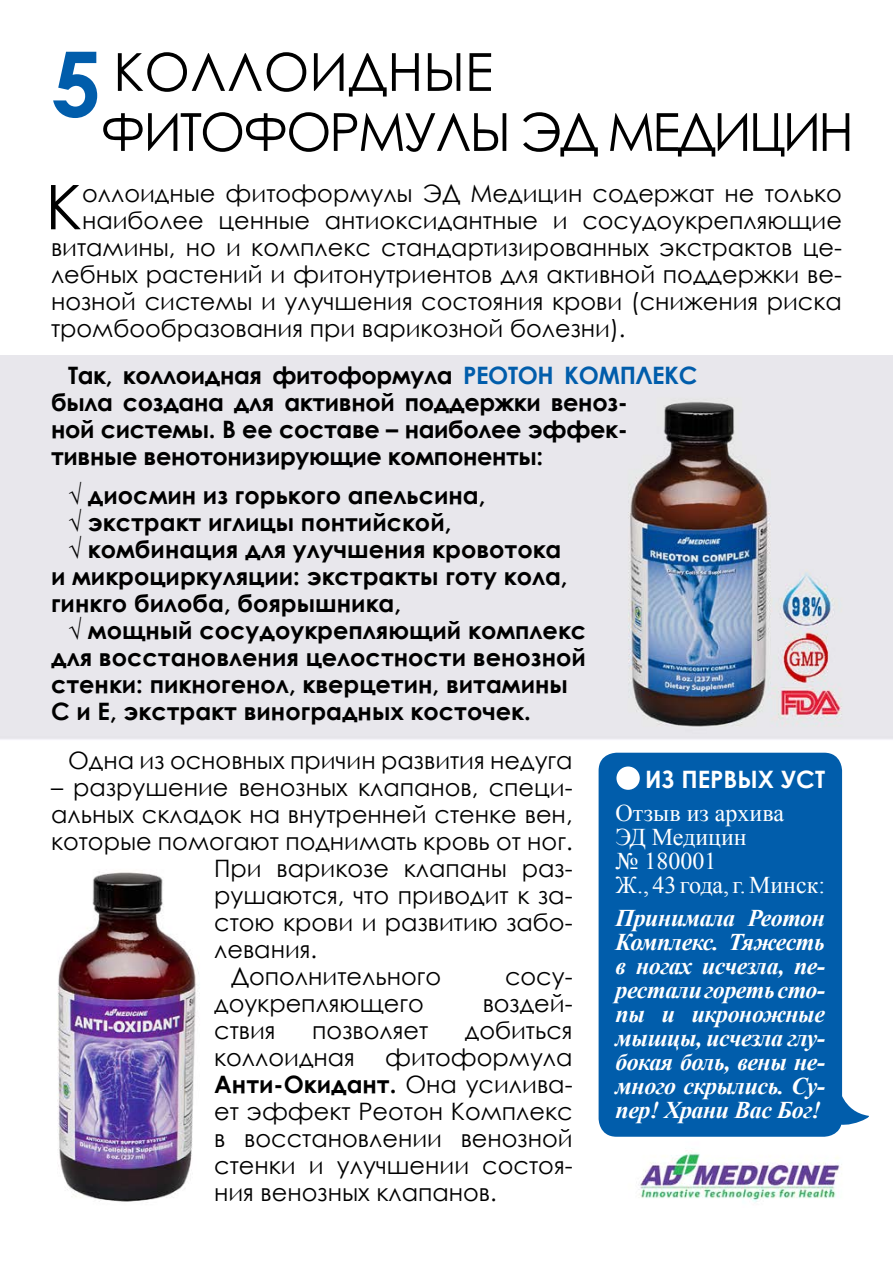
<style>
.page{position:relative;width:893px;height:1263px;background:#fff}
.page>*{position:absolute;margin:0;border:0;box-sizing:border-box;transform-origin:0 0}
.t1{font:61.65px "Century Gothic";color:#000}
.t2{font:52.5px/60px "Century Gothic";letter-spacing:-.04em;color:#000}
.t3{font:24px/27px "Century Gothic";color:#000;text-align:justify}
.t4{font:700 24px/27px "Century Gothic";color:#000}
.t5{font:italic 700 24px/24px "Times New Roman";letter-spacing:-.02em;color:#fff;text-align:justify}
.t6{font:24px/24px "Times New Roman";color:#fff}
.t7{font:700 24px "Century Gothic";color:#fff}
.s1{font-weight:700;font-size:90px;color:#015dab}
.s2{color:#015dab}
.s3{font-family:"Arial"}
.s4{font-weight:700}
</style>
<div class="page">
<img style="left:0;top:355px;width:893px;height:847px">
<div style="left:599px;top:753px;width:243px;height:384px;background:#015dab;border-radius:18px"></div>
<svg style="left:829px;top:1085px;width:45px;height:51px"></svg>
<div style="left:616px;top:766px;width:24px;height:24px;background:#fff;border-radius:50%"></div>
<h2 class="t2" style="left:100px;top:41px;width:755px;text-indent:-49px"><span class="s1">5</span> КОЛЛОИДНЫЕ<br>ФИТОФОРМУЛЫ ЭД МЕДИЦИН</h2>
<h1 class="t1" style="left:46px;top:164px;width:38px">К</h1>
<p class="t3" style="left:82px;top:180px;width:761px">оллоидные фитоформулы ЭД Медицин содержат не только</p>
<p class="t3" style="left:82px;top:207px;width:761px">наиболее ценные антиоксидантные и сосудоукрепляющие</p>
<p class="t3" style="left:51px;top:234px;width:792px">витамины, но и комплекс стандартизированных экстрактов це-</p>
<p class="t3" style="left:51px;top:261px;width:792px">лебных растений и фитонутриентов для активной поддержки ве-</p>
<p class="t3" style="left:51px;top:288px;width:792px">нозной системы и улучшения состояния крови (снижения риска</p>
<p class="t3" style="left:51px;top:315px;width:576px">тромбообразования при варикозной болезни).</p>
<p class="t4" style="left:51px;top:360px;width:648px;text-indent:17px">Так, коллоидная фитоформула <span class="s2">РЕОТОН КОМПЛЕКС </span>была создана для активной поддержки веноз-<br>ной системы. В ее составе – наиболее эффек&shy;тивные венотонизирующие компоненты:</p>
<p class="t4" style="left:68px;top:480px;width:419px"><span class="s3">√</span> диосмин из горького апельсина,</p>
<p class="t4" style="left:68px;top:507px;width:385px"><span class="s3">√</span> экстракт иглицы понтийской,</p>
<p class="t4" style="left:68px;top:534px;width:495px"><span class="s3">√</span> комбинация для улучшения кровотока</p>
<p class="t4" style="left:51px;top:561px;width:518px">и микроциркуляции: экстракты готу кола,</p>
<p class="t4" style="left:51px;top:588px;width:352px">гинкго билоба, боярышника,</p>
<p class="t4" style="left:68px;top:615px;width:520px"><span class="s3">√</span> мощный сосудоукрепляющий комплекс</p>
<p class="t4" style="left:51px;top:642px;width:536px">для восстановления целостности венозной</p>
<p class="t4" style="left:51px;top:669px;width:518px">стенки: пикногенол, кверцетин, витамины</p>
<p class="t4" style="left:51px;top:696px;width:481px">С и Е, экстракт виноградных косточек.</p>
<p class="t3" style="left:68px;top:746px;width:506px">Одна из основных причин развития недуга</p>
<p class="t3" style="left:51px;top:773px;width:523px">– разрушение венозных клапанов, специ-</p>
<p class="t3" style="left:51px;top:800px;width:523px">альных складок на внутренней стенке вен,</p>
<p class="t3" style="left:51px;top:827px;width:523px">которые помогают поднимать кровь от ног.</p>
<p class="t3" style="left:214px;top:854px;width:360px">При варикозе клапаны раз-</p>
<p class="t3" style="left:214px;top:881px;width:360px">рушаются, что приводит к за-</p>
<p class="t3" style="left:214px;top:908px;width:360px">стою крови и развитию забо-</p>
<p class="t3" style="left:214px;top:935px;width:104px">левания.</p>
<p class="t3" style="left:231px;top:962px;width:212px">Дополнительного</p>
<p class="t3" style="left:505px;top:962px;width:69px">сосу-</p>
<p class="t3" style="left:214px;top:989px;width:211px">доукрепляющего</p>
<p class="t3" style="left:483px;top:989px;width:91px">воздей-</p>
<p class="t3" style="left:214px;top:1016px;width:63px">ствия</p>
<p class="t3" style="left:312px;top:1016px;width:117px">позволяет</p>
<p class="t3" style="left:465px;top:1016px;width:109px">добиться</p>
<p class="t3" style="left:214px;top:1043px;width:142px">коллоидная</p>
<p class="t3" style="left:214px;top:1043px;width:360px;text-indent:171px">фитоформула <span class="s4">Анти-Окидант.</span> Она усилива&shy;ет эффект Реотон Комплекс в восстановлении венозной стенки и улучшении состоя&shy;ния венозных клапанов.</p>
<p class="t7" style="left:645px;top:761px;width:181px">ИЗ ПЕРВЫХ УСТ</p>
<p class="t6" style="left:616px;top:800px;width:211px">Отзыв из архива<br>ЭД Медицин<br>№ 180001<br>Ж., 43 года, г. Минск:</p>
<p class="t5" style="left:616px;top:905px;width:211px">Принимала Реотон Комплекс. Тяжесть в ногах исчезла, пе&shy;рестали гореть сто&shy;пы и икроножные мышцы, исчезла глу&shy;бокая боль, вены не&shy;много скрылись. Су&shy;пер! Храни Вас Бог!</p>
</div>
